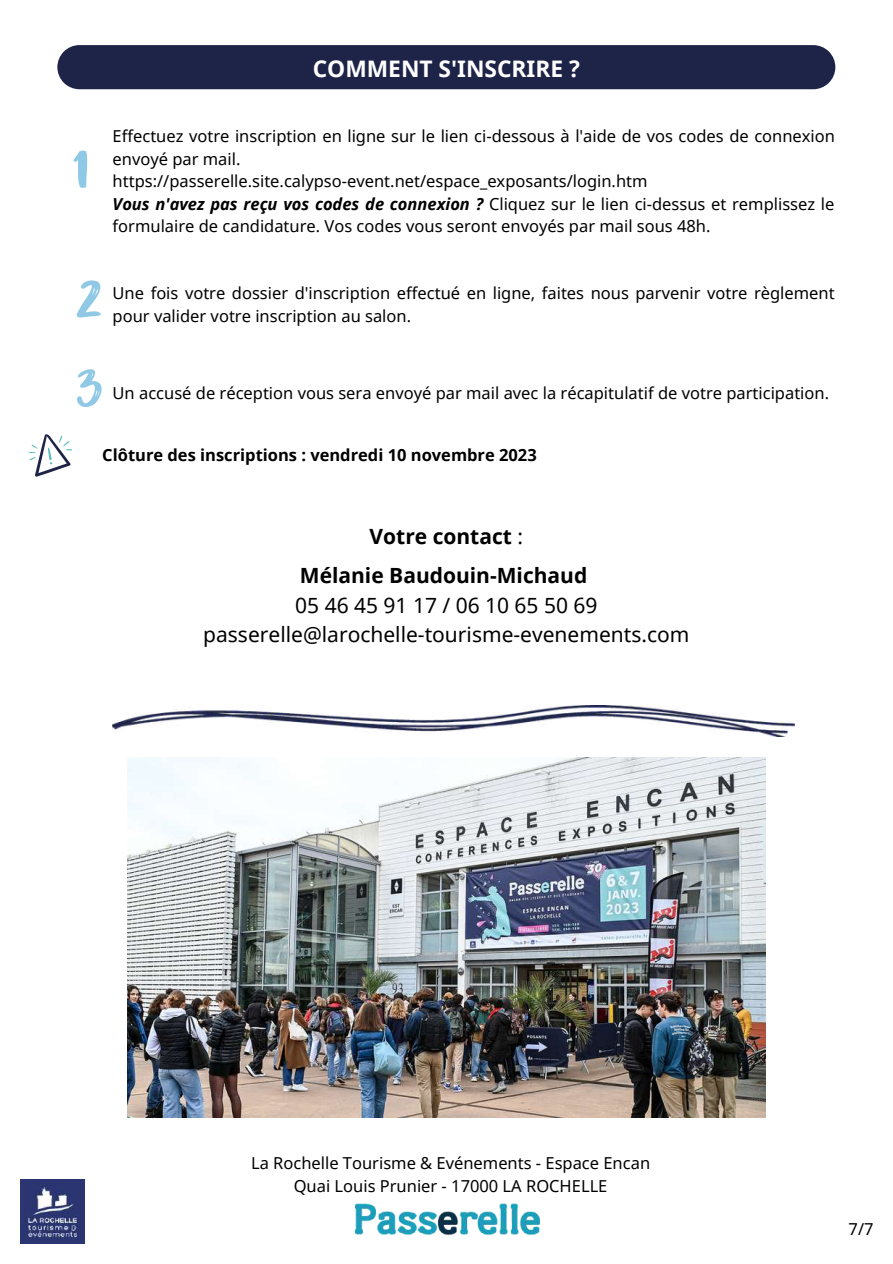
<style>
.page{position:relative;width:893px;height:1264px;background:#fff}
.page>*{position:absolute;margin:0;border:0;box-sizing:border-box;transform-origin:0 0}
.t1{font:69px "Better Together Script";color:#8fc9e5}
.t2{font:700 22.8px "Noto Sans";color:#fff}
.t3{font:21px/29.4px "Noto Sans";color:#000;text-align:center}
.t4{font:700 21px/39.3px "Noto Sans";color:#000;text-align:center}
.t5{font:16.5px/22.5px "Noto Sans";color:#000}
.t6{font:700 16.5px "Noto Sans";color:#000}
.s1{font-weight:700;font-style:italic}
.s2{font-weight:400}
</style>
<div class="page">
<div style="left:57px;top:45px;width:778px;height:44px;background:#1e2448"></div>
<svg style="left:29px;top:434px;width:43px;height:43px"></svg>
<img style="left:113px;top:705px;width:681px;height:32px">
<img style="left:127px;top:757px;width:638px;height:360px">
<img style="left:21px;top:1179px;width:64px;height:64px">
<img style="left:355px;top:1203px;width:185px;height:33px">
<h2 class="t2" style="left:313px;top:52px;width:269px">COMMENT S'INSCRIRE ?</h2>
<h1 class="t1" style="left:73px;top:140px;width:18px">1</h1>
<p class="t5" style="left:113px;top:124px;width:724px">Effectuez votre inscription en ligne sur le lien ci-dessous à l'aide de vos codes de connexion envoyé par mail.<br>https://passerelle.site.calypso-event.net/espace_exposants/login.htm<br><span class="s1">Vous n'avez pas reçu vos codes de connexion ?</span> Cliquez sur le lien ci-dessus et remplissez le formulaire de candidature. Vos codes vous seront envoyés par mail sous 48h.</p>
<h1 class="t1" style="left:75px;top:269px;width:29px">2</h1>
<p class="t5" style="left:113px;top:281px;width:723px">Une fois votre dossier d'inscription effectué en ligne, faites nous parvenir votre règlement</p>
<p class="t5" style="left:113px;top:304px;width:300px">pour valider votre inscription au salon.</p>
<h1 class="t1" style="left:76px;top:358px;width:28px">3</h1>
<p class="t5" style="left:113px;top:381px;width:718px">Un accusé de réception vous sera envoyé par mail avec la récapitulatif de votre participation.</p>
<p class="t6" style="left:102px;top:443px;width:436px">Clôture des inscriptions : vendredi 10 novembre 2023</p>
<p class="t4" style="left:300px;top:516px;width:289px">Votre contact <span class="s2">:<br></span>Mélanie Baudouin-Michaud</p>
<p class="t3" style="left:203px;top:590px;width:487px">05 46 45 91 17 / 06 10 65 50 69 passerelle@larochelle-tourisme-evenements.com</p>
<p class="t5" style="left:251px;top:1151px;width:400px;text-align:center">La Rochelle Tourisme &amp; Evénements - Espace Encan<br>Quai Louis Prunier - 17000 LA ROCHELLE</p>
<p class="t5" style="left:848px;top:1217px;width:26px">7/7</p>
</div>
